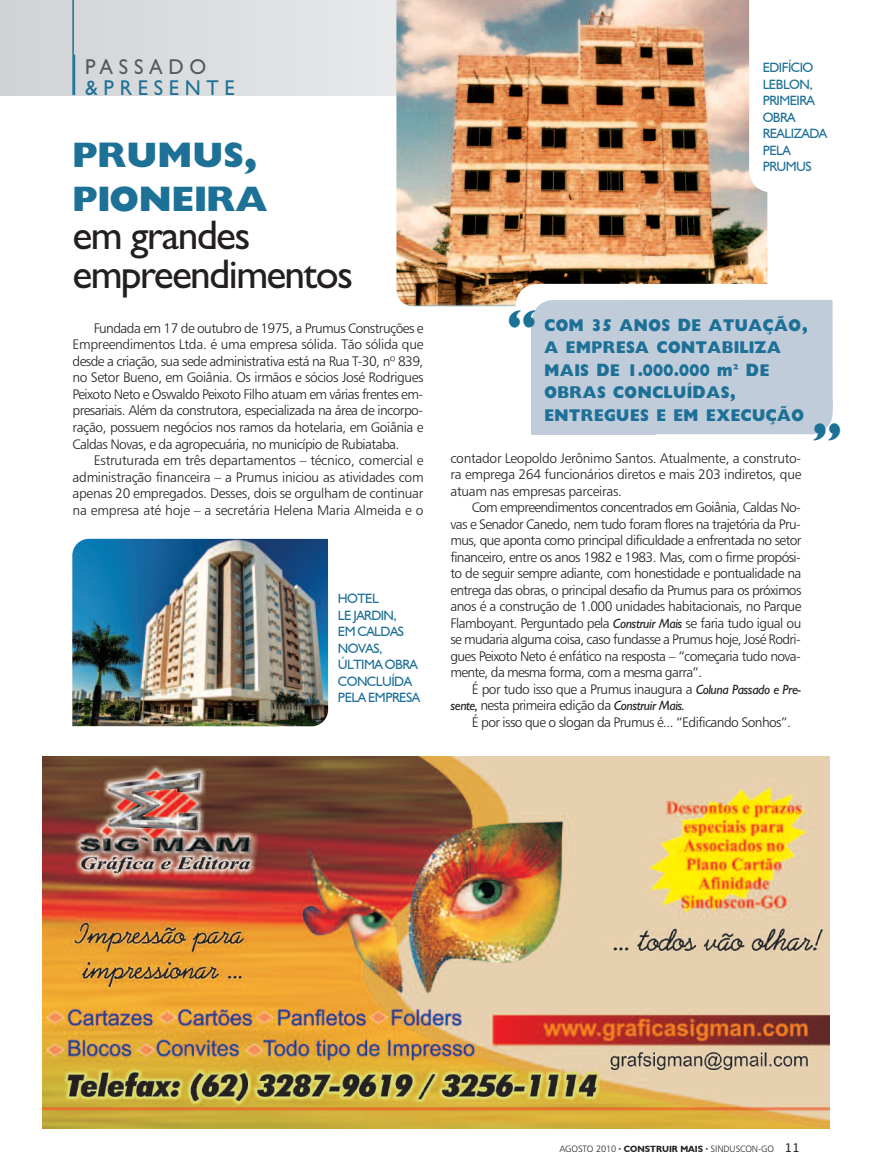
<style>
.page{position:relative;width:872px;height:1170px;background:#fff}
.page>*{position:absolute;margin:0;border:0;box-sizing:border-box;transform-origin:0 0}
.t1{font:800 50.55px "Giligan";color:#1d7096;scale:.96 1}
.t2{font:40.5px/39px "Gill Sans";letter-spacing:-.04em;color:#231f20}
.t3{font:800 40.5px/43.5px "Giligan";letter-spacing:-.01em;color:#1d7096}
.t4{font:21px "Gill Sans";letter-spacing:.29em;color:#1d7096;scale:.95 1}
.t5{font:21px "Gill Sans";letter-spacing:.285em;color:#57585a;scale:.95 1}
.t6{font:800 19.5px/22.5px "Giligan";letter-spacing:.015em;color:#1d7096;scale:.9 1}
.t7{font:13.5px/16.5px "Humanist 777 BT Light B";letter-spacing:-.04em;color:#231f20;text-align:justify}
.t8{font:13.5px/16.5px "Humanist 521 BT";letter-spacing:-.04em;color:#1d7096}
.t9{font:9px "Humanist 777 BT Light B";letter-spacing:-.01em;color:#231f20}
.s1{font-family:"Gill Sans";font-style:italic}
.s2{font-family:"Humanist 521 BT";font-weight:700}
.s3{font-family:"Lucida Grande";font-size:12px}
</style>
<div class="page">
<div style="left:0;top:0;width:736px;height:95px;background:#dcdddf"></div>
<hr style="left:72px;top:0;width:2px;height:95px;background:#1d7096">
<hr style="left:74px;top:55px;width:1px;height:40px;background:#1d7096">
<img style="left:396px;top:0;width:371px;height:306px">
<svg style="left:516px;top:284px;width:317px;height:59px"></svg>
<img style="left:42px;top:756px;width:787px;height:372px">
<img style="left:72px;top:538px;width:256px;height:188px">
<div style="left:532px;top:323px;width:124px;height:111px;background:#c1ccdb"></div>
<div style="left:625px;top:300px;width:207px;height:109px;background:#c1ccdb"></div>
<div style="left:627px;top:381px;width:205px;height:53px;background:#c1ccdb;border-radius:21px"></div>
<div style="left:532px;top:300px;width:124px;height:62px;background:#c1ccdb;border-radius:21px"></div>
<svg style="left:749px;top:0;width:18px;height:192px"></svg>
<h3 class="t5" style="left:85px;top:54px;width:129px">PASSADO</h3>
<h3 class="t4" style="left:85px;top:75px;width:159px">&amp;PRESENTE</h3>
<h2 class="t3" style="left:73px;top:136px;width:197px">PRUMUS,<br>PIONEIRA</h2>
<h2 class="t2" style="left:73px;top:215px;width:282px">em grandes empreendimentos</h2>
<p class="t8" style="left:762px;top:59px;width:66px">EDIFÍCIO<br>LEBLON,<br>PRIMEIRA<br>OBRA<br>REALIZADA<br>PELA<br>PRUMUS</p>
<h1 class="t1" style="left:506px;top:307px;width:34px">“</h1>
<h3 class="t6" style="left:544px;top:315px;width:293px">COM 35 ANOS DE ATUAÇÃO,<br>A EMPRESA CONTABILIZA<br>MAIS DE 1.000.000 m² DE<br>OBRAS CONCLUÍDAS,<br>ENTREGUES E EM EXECUÇÃO</h3>
<p class="t7" style="left:73px;top:320px;width:352px;text-indent:21px">Fundada em 17 de outubro de 1975, a Prumus construções e Empreendimentos Ltda. é uma empresa sólida. Tão sólida que desde a criação, sua sede administrativa está na Rua T-30, nº 839, no Setor Bueno, em Goiânia. Os irmãos e sócios José Rodrigues Peixoto neto e Oswaldo Peixoto Filho atuam em várias frentes em&shy;presariais. Além da construtora, especializada na área de incorpo&shy;ração, possuem negócios nos ramos da hotelaria, em Goiânia e caldas novas, e da agropecuária, no município de Rubiataba.</p>
<p class="t7" style="left:73px;top:452px;width:352px;text-indent:21px">Estruturada em três departamentos – técnico, comercial e administração financeira – a Prumus iniciou as atividades com apenas 20 empregados. desses, dois se orgulham de continuar na empresa até hoje – a secretária Helena Maria Almeida e o</p>
<p class="t7" style="left:450px;top:449px;width:352px">contador Leopoldo Jerônimo Santos. Atualmente, a construto&shy;ra emprega 264 funcionários diretos e mais 203 indiretos, que atuam nas empresas parceiras.</p>
<h1 class="t1" style="left:811px;top:420px;width:34px">”</h1>
<p class="t7" style="left:450px;top:499px;width:352px;text-indent:21px">com empreendimentos concentrados em Goiânia, caldas no&shy;vas e Senador canedo, nem tudo foram flores na trajetória da Pru&shy;mus, que aponta como principal dificuldade a enfrentada no setor financeiro, entre os anos 1982 e 1983. Mas, com o firme propósi&shy;to de seguir sempre adiante, com honestidade e pontualidade na entrega das obras, o principal desafio da Prumus para os próximos anos é a construção de 1.000 unidades habitacionais, no Parque Flamboyant. Perguntado pela <span class="s1">Construir Mais</span> se faria tudo igual ou se mudaria alguma coisa, caso fundasse a Prumus hoje, José Rodri&shy;gues Peixoto neto é enfático na resposta – “começaria tudo nova&shy;mente, da mesma forma, com a mesma garra”.</p>
<p class="t7" style="left:450px;top:680px;width:352px;text-indent:21px">É por tudo isso que a Prumus inaugura a <span class="s1">Coluna Passado e Pre&shy;sente,</span> nesta primeira edição da <span class="s1">Construir Mais.</span></p>
<p class="t7" style="left:472px;top:713px;width:321px">É por isso que o slogan da Prumus é... “Edificando Sonhos”.</p>
<p class="t8" style="left:338px;top:590px;width:84px">HOTEL<br>LE JARDIN,<br>EM CALDAS<br>NOVAS,<br>ÚLTIMA OBRA<br>CONCLUÍDA<br>PELA EMPRESA</p>
<p class="t9" style="left:559px;top:1143px;width:242px">AGOSTO 2010 ● <span class="s2">CONSTRUIR MAIS</span> ● SinduScOn-GO <span class="s3">11</span></p>
</div>
